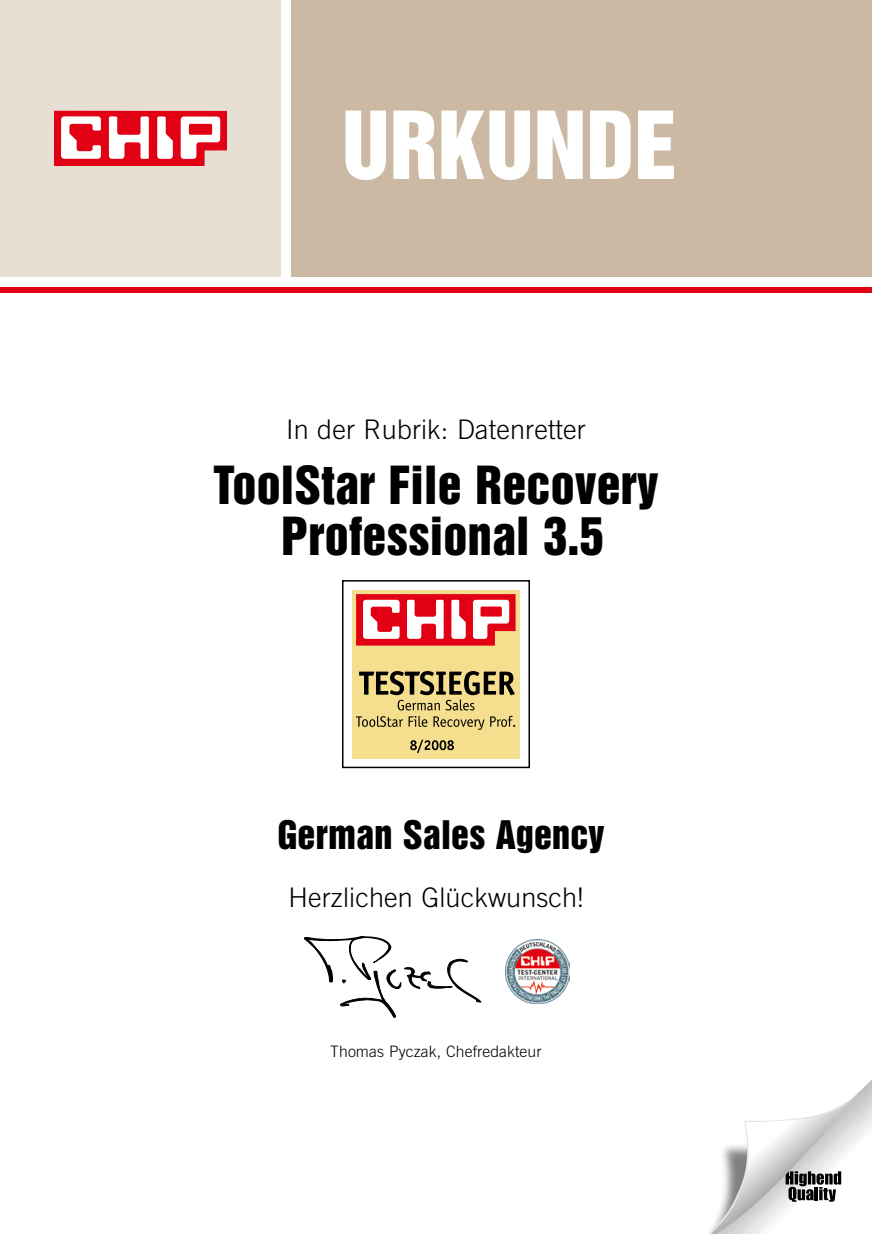
<style>
.page{position:relative;width:872px;height:1234px;background:#fff}
.page>*{position:absolute;margin:0;border:0;box-sizing:border-box;transform-origin:0 0}
.t1{font:85.5px "Helvetica Inserat";letter-spacing:.005em;color:#fff}
.t2{font:48px/51px "Helvetica Inserat";letter-spacing:.005em;color:#000;text-align:center}
.t3{font:36px "Helvetica Inserat";letter-spacing:.005em;color:#000}
.t4{font:300 27px "Trade Gothic";letter-spacing:.005em;color:#000}
.t5{font:300 15.75px "Trade Gothic";letter-spacing:.005em;color:#000}
</style>
<div class="page">
<div style="left:0;top:0;width:281px;height:276px;background:#e8dfd4"></div>
<div style="left:291px;top:0;width:581px;height:276px;background:#ccb9a4"></div>
<div style="left:0;top:287px;width:872px;height:6px;background:#e20015"></div>
<svg style="left:54px;top:110px;width:173px;height:56px;background:#ed6b76"></svg>
<div style="left:189px;top:124px;width:23px;height:11px;background:#e20015;border-radius:2px"></div>
<svg style="left:709px;top:1080px;width:163px;height:153px"></svg>
<svg style="left:304px;top:936px;width:177px;height:81px"></svg>
<img style="left:505px;top:939px;width:64px;height:63px">
<div style="left:342px;top:580px;width:188px;height:188px;border:2px solid #000"></div>
<div style="left:352px;top:590px;width:168px;height:168px;background:#f5df8f"></div>
<svg style="left:356px;top:594px;width:159px;height:51px;background:#ed6670"></svg>
<svg style="left:410px;top:739px;width:44px;height:13px"></svg>
<svg style="left:356px;top:671px;width:159px;height:58px"></svg>
<h1 class="t1" style="left:342px;top:94px;width:337px">URKUNDE</h1>
<p class="t4" style="left:286px;top:413px;width:301px">In der Rubrik: Datenretter</p>
<h2 class="t2" style="left:213px;top:459px;width:446px">ToolStar File Recovery<br>Professional 3.5</h2>
<h3 class="t3" style="left:277px;top:813px;width:329px">German Sales Agency</h3>
<p class="t4" style="left:288px;top:881px;width:296px">Herzlichen Glückwunsch!</p>
<p class="t5" style="left:330px;top:1042px;width:213px">Thomas Pyczak, Chefredakteur</p>
</div>
